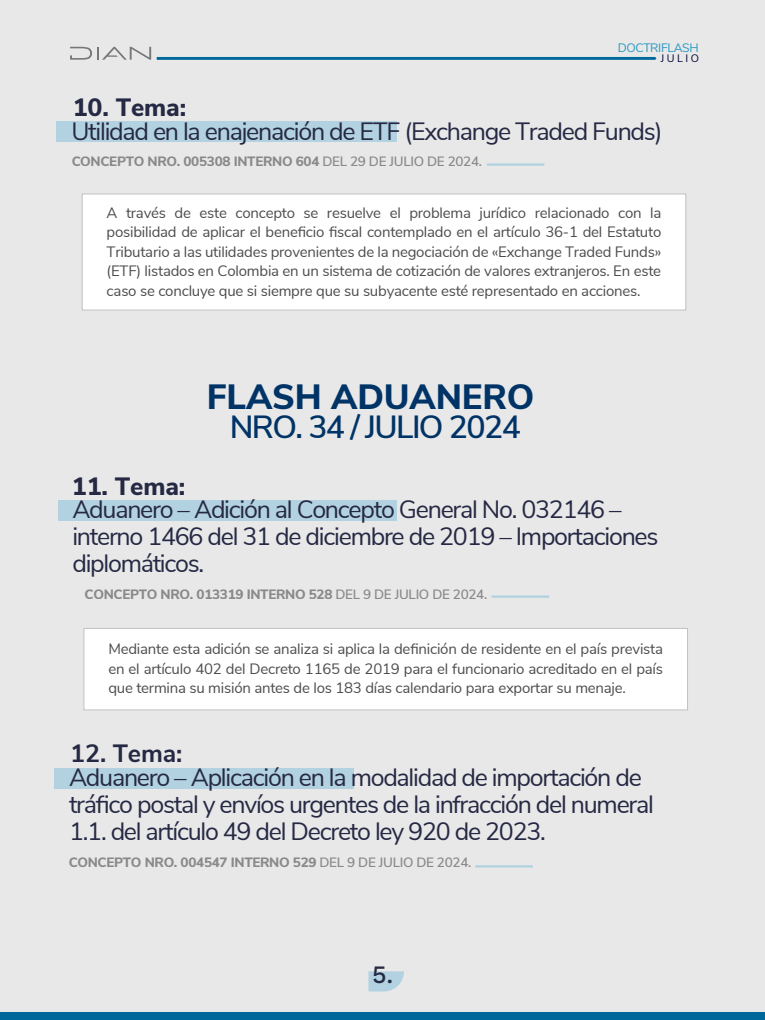
<style>
.page{position:relative;width:765px;height:1020px;background:#e8e8e8}
.page>*{position:absolute;margin:0;border:0;box-sizing:border-box;transform-origin:0 0}
.t1{font:800 35px "Nunito Sans";letter-spacing:-.005em;color:#036}
.t2{font:600 32px "Nunito Sans";letter-spacing:-.05em;color:#036}
.t3{font:25px/27px "Nunito Sans";letter-spacing:-.05em;color:#262944}
.t4{font:800 25px "Nunito Sans";letter-spacing:-.005em;color:#262944}
.t5{font:700 25px "Nunito Sans";letter-spacing:-.005em;color:#262944}
.t6{font:500 25px "Work Sans";color:#262944}
.t7{font:15px/19.5px "Nunito Sans";letter-spacing:-.015em;color:#4d4d4d;text-align:justify}
.t8{font:800 13.5px "Nunito Sans";letter-spacing:-.025em;color:#606060}
.t9{font:12.2px "Nunito Sans";letter-spacing:-.03em;color:#2698c1}
.t10{font:10.8px "Nunito Sans";letter-spacing:.23em;color:#003}
.s1{font-weight:600}
</style>
<div class="page">
<div style="left:0;top:1012px;width:765px;height:8px;background:#00689a"></div>
<svg style="left:368px;top:971px;width:36px;height:20px"></svg>
<svg style="left:157px;top:57px;width:499px;height:3px"></svg>
<svg style="left:70px;top:47px;width:81px;height:13px"></svg>
<div style="left:84px;top:628px;width:604px;height:82px;background:#fff;border:1px solid #c2c2c2"></div>
<svg style="left:492px;top:595px;width:57px;height:3px"></svg>
<div style="left:58px;top:501px;width:339px;height:20px;background:#b3d2e1"></div>
<div style="left:82px;top:194px;width:604px;height:116px;background:#fff;border:1px solid #c2c2c2"></div>
<svg style="left:487px;top:163px;width:57px;height:3px"></svg>
<div style="left:56px;top:122px;width:340px;height:20px;background:#b3d2e1"></div>
<svg style="left:475px;top:865px;width:58px;height:3px"></svg>
<div style="left:54px;top:768px;width:299px;height:20px;background:#b3d2e1"></div>
<p class="t9" style="left:618px;top:39px;width:82px">DOCTRIFLASH</p>
<p class="t10" style="left:661px;top:50px;width:40px">JULIO</p>
<h3 class="t4" style="left:73px;top:89px;width:115px">10. Tema:</h3>
<h3 class="t3" style="left:71px;top:117px;width:593px">Utilidad en la enajenación de ETF (Exchange Traded Funds)</h3>
<p class="t8" style="left:71px;top:152px;width:412px">CONCEPTO NRO. 005308 INTERNO 604 <span class="s1">DEL 29 DE JULIO DE 2024.</span></p>
<p class="t7" style="left:107px;top:202px;width:556px">A través de este concepto se resuelve el problema jurídico relacionado con la posibilidad de aplicar el beneficio fiscal contemplado en el artículo 36-1 del Estatuto Tributario a las utilidades provenientes de la negociación de «Exchange Traded Funds» (ETF) listados en Colombia en un sistema de cotización de valores extranjeros. En este caso se concluye que si siempre que su subyacente esté representado en acciones.</p>
<h1 class="t1" style="left:207px;top:371px;width:329px">FLASH ADUANERO</h1>
<h2 class="t2" style="left:230px;top:403px;width:293px">NRO. 34 / JULIO 2024</h2>
<h3 class="t4" style="left:72px;top:468px;width:115px">11. Tema:</h3>
<h3 class="t3" style="left:72px;top:495px;width:588px">Aduanero – Adición al Concepto General No. 032146 – interno 1466 del 31 de diciembre de 2019 – Importaciones diplomáticos.</h3>
<p class="t8" style="left:85px;top:584px;width:404px">CONCEPTO NRO. 013319 INTERNO 528 <span class="s1">DEL 9 DE JULIO DE 2024.</span></p>
<p class="t7" style="left:108px;top:638px;width:556px">Mediante esta adición se analiza si aplica la definición de residente en el país prevista en el artículo 402 del Decreto 1165 de 2019 para el funcionario acreditado en el país que termina su misión antes de los 183 días calendario para exportar su menaje.</p>
<h3 class="t5" style="left:70px;top:735px;width:114px">12. Tema:</h3>
<h3 class="t3" style="left:69px;top:762px;width:586px">Aduanero – Aplicación en la modalidad de importación de tráfico postal y envíos urgentes de la infracción del numeral<br>1.1. del artículo 49 del Decreto ley 920 de 2023.</h3>
<p class="t8" style="left:69px;top:853px;width:404px">CONCEPTO NRO. 004547 INTERNO 529 <span class="s1">DEL 9 DE JULIO DE 2024.</span></p>
<h3 class="t6" style="left:372px;top:960px;width:22px">5.</h3>
</div>
